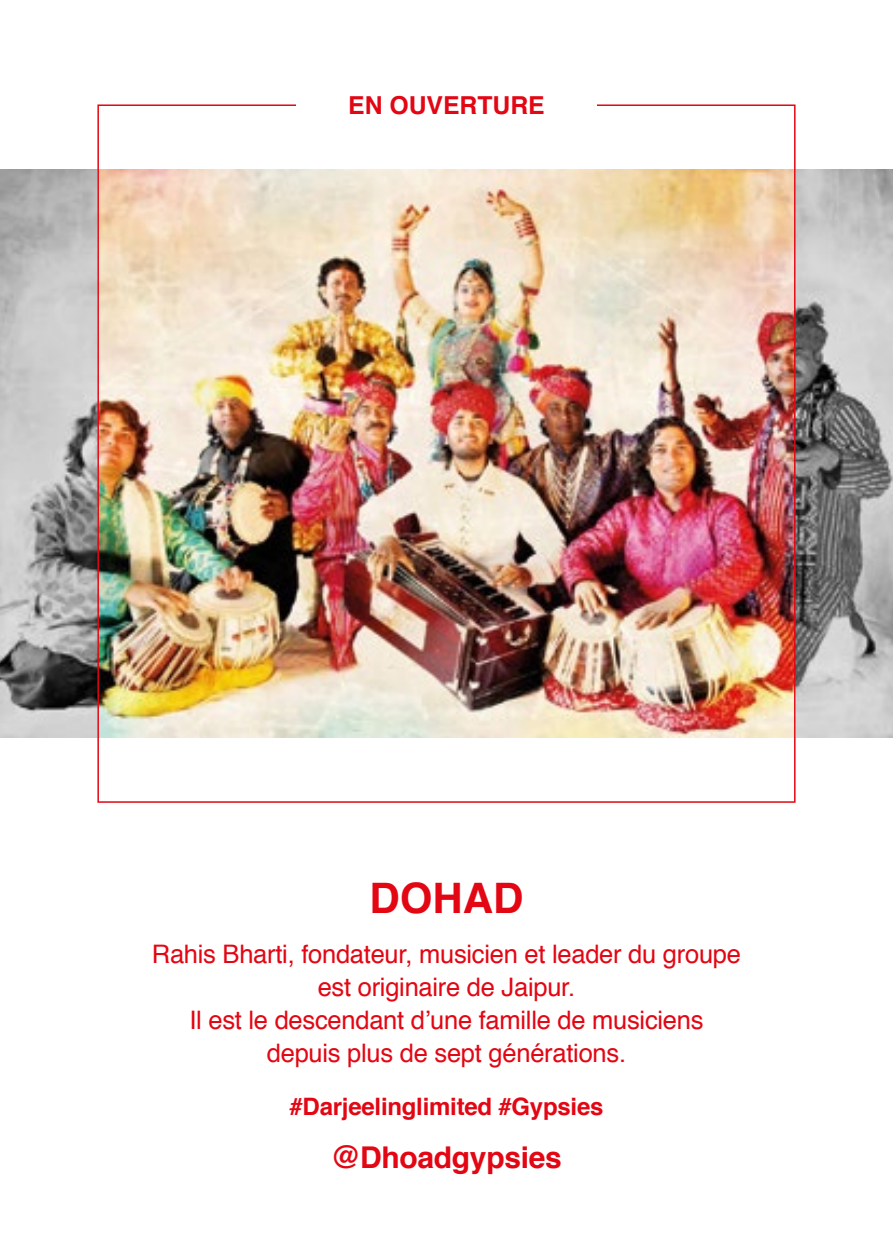
<style>
.page{position:relative;width:893px;height:1259px;background:#fff}
.page>*{position:absolute;margin:0;border:0;box-sizing:border-box;transform-origin:0 0}
.t1{font:700 42px "Helvetica";color:#e30613}
.t2{font:700 30px "Helvetica";letter-spacing:-.01em;color:#e30613}
.t3{font:25.5px/33px "Helvetica";letter-spacing:-.01em;color:#e30613;text-align:center}
.t4{font:700 24.6px "Helvetica";color:#e30613}
.t5{font:700 24px "Helvetica";letter-spacing:-.01em;color:#e30613}
</style>
<div class="page">
<img style="left:0;top:169px;width:893px;height:568px">
<img style="left:100px;top:169px;width:692px;height:568px">
<p class="t4" style="left:348px;top:85px;width:198px">EN OUVERTURE</p>
<h1 class="t1" style="left:369px;top:864px;width:155px">DOHAD</h1>
<p class="t3" style="left:152px;top:938px;width:591px">Rahis Bharti, fondateur, musicien et leader du groupe est originaire de Jaipur.<br>Il est le descendant d’une famille de musiciens depuis plus de sept générations.</p>
<p class="t5" style="left:290px;top:1087px;width:315px">#Darjeelinglimited #Gypsies</p>
<p class="t2" style="left:331px;top:1133px;width:232px">@Dhoadgypsies</p>
</div>
